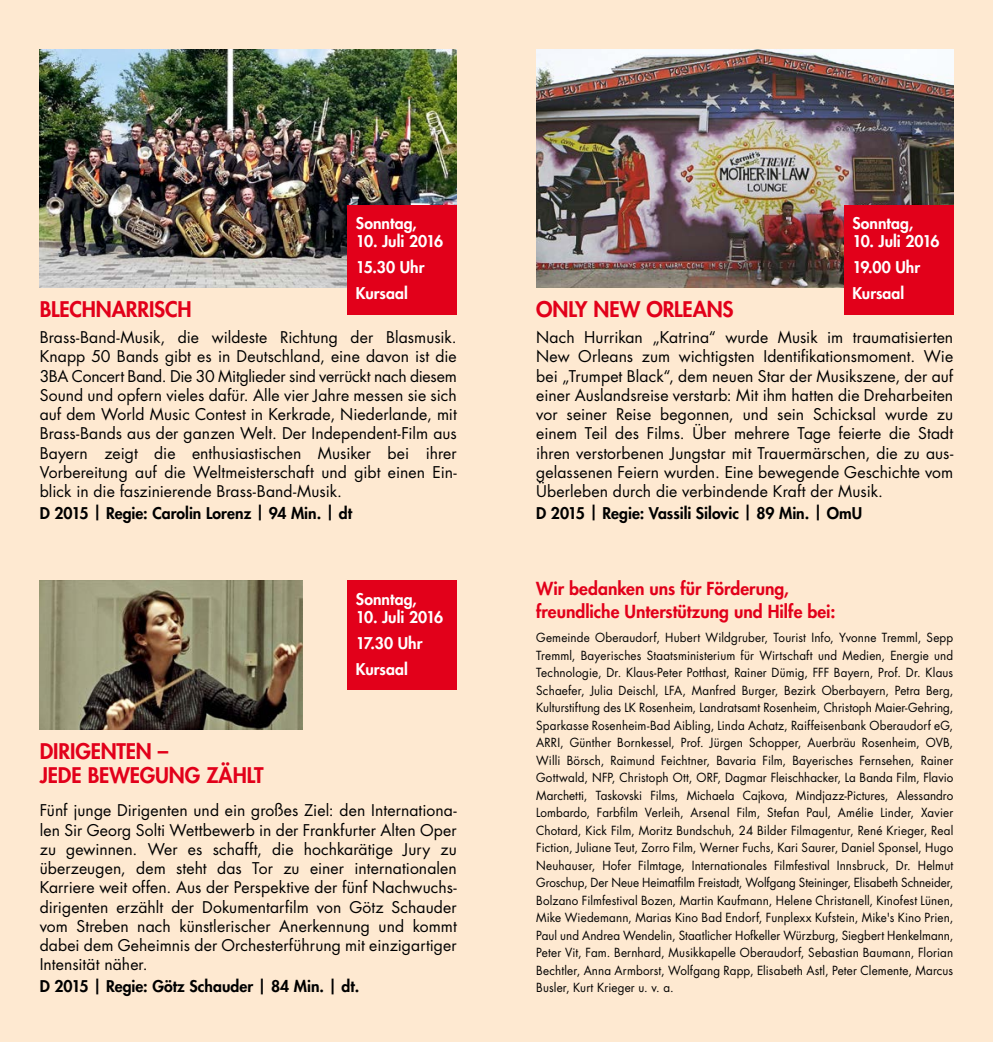
<style>
.page{position:relative;width:993px;height:1042px;background:#fff}
.page>*{position:absolute;margin:0;border:0;box-sizing:border-box;transform-origin:0 0}
.t1{font:800 21px/24.5px "Futura Std";letter-spacing:-.005em;color:#e2001a}
.t2{font:800 17.5px/22.8px "Futura Std";color:#e2001a}
.t3{font:15.75px/19.2px "Futura Std";letter-spacing:.005em;color:#000;text-align:justify}
.t4{font:800 15.75px "Futura Std";color:#000}
.t5{font:800 15.75px/25.9px "Futura Std";color:#fff}
.t6{font:12.25px/17.5px "Futura Std";letter-spacing:.015em;color:#000;text-align:justify;scale:.95 1}
</style>
<div class="page">
<div style="left:0;top:0;width:992px;height:1042px;background:#fee9d1"></div>
<img style="left:40px;top:580px;width:263px;height:149px">
<div style="left:347px;top:580px;width:109px;height:110px;background:#e2001a"></div>
<img style="left:40px;top:50px;width:416px;height:238px">
<div style="left:347px;top:205px;width:109px;height:109px;background:#e2001a"></div>
<img style="left:536px;top:50px;width:416px;height:238px">
<div style="left:843px;top:205px;width:109px;height:109px;background:#e2001a"></div>
<p class="t5" style="left:356px;top:210px;width:62px">Sonntag,</p>
<p class="t5" style="left:356px;top:229px;width:89px">10. Juli 2016<br>15.30 Uhr<br>Kursaal</p>
<h1 class="t1" style="left:40px;top:297px;width:153px">BLECHNARRISCH</h1>
<p class="t3" style="left:40px;top:328px;width:418px">Brass-Band-Musik, die wildeste Richtung der Blasmusik.<br>Knapp 50 Bands gibt es in Deutschland, eine davon ist die 3BA Concert Band. Die 30 Mitglieder sind verrückt nach diesem Sound und opfern vieles dafür. Alle vier Jahre messen sie sich auf dem World Music Contest in Kerkrade, Niederlande, mit Brass-Bands aus der ganzen Welt. Der Independent-Film aus Bayern zeigt die enthusiastischen Musiker bei ihrer Vorbereitung auf die Weltmeisterschaft und gibt einen Ein&shy;blick in die faszinierende Brass-Band-Musik.</p>
<p class="t4" style="left:40px;top:503px;width:314px">D 2015 | Regie: Carolin Lorenz | 94 Min. | dt</p>
<p class="t5" style="left:356px;top:586px;width:62px">Sonntag,</p>
<p class="t5" style="left:356px;top:604px;width:89px">10. Juli 2016<br>17.30 Uhr<br>Kursaal</p>
<h1 class="t1" style="left:40px;top:739px;width:225px">DIRIGENTEN –<br>JEDE BEWEGUNG ZÄHLT</h1>
<p class="t3" style="left:40px;top:801px;width:418px">Fünf junge Dirigenten und ein großes Ziel: den Internationa&shy;len Sir Georg Solti Wettbewerb in der Frankfurter Alten Oper zu gewinnen. Wer es schafft, die hochkarätige Jury zu überzeugen, dem steht das Tor zu einer internationalen Karriere weit offen. Aus der Perspektive der fünf Nachwuchs&shy;dirigenten erzählt der Dokumentarfilm von Götz Schauder vom Streben nach künstlerischer Anerkennung und kommt dabei dem Geheimnis der Orchesterführung mit einzigartiger Intensität näher.</p>
<p class="t4" style="left:40px;top:977px;width:321px">D 2015 | Regie: Götz Schauder | 84 Min. | dt.</p>
<p class="t5" style="left:852px;top:210px;width:62px">Sonntag,</p>
<p class="t5" style="left:852px;top:229px;width:89px">10. Juli 2016<br>19.00 Uhr<br>Kursaal</p>
<h1 class="t1" style="left:536px;top:297px;width:199px">ONLY NEW ORLEANS</h1>
<p class="t3" style="left:536px;top:328px;width:418px">Nach Hurrikan „Katrina“ wurde Musik im traumatisierten New Orleans zum wichtigsten Identifikationsmoment. Wie bei „Trumpet Black“, dem neuen Star der Musikszene, der auf einer Auslandsreise verstarb: Mit ihm hatten die Dreharbeiten vor seiner Reise begonnen, und sein Schicksal wurde zu einem Teil des Films. Über mehrere Tage feierte die Stadt ihren verstorbenen Jungstar mit Trauermärschen, die zu aus&shy;gelassenen Feiern wurden. Eine bewegende Geschichte vom Überleben durch die verbindende Kraft der Musik.</p>
<p class="t4" style="left:536px;top:503px;width:327px">D 2015 | Regie: Vassili Silovic | 89 Min. | OmU</p>
<h2 class="t2" style="left:536px;top:577px;width:300px">Wir bedanken uns für Förderung, freundliche Unterstützung und Hilfe bei:</h2>
<p class="t6" style="left:536px;top:629px;width:440px">Gemeinde Oberaudorf, Hubert Wildgruber, Tourist Info, Yvonne Tremml, Sepp Tremml, Bayerisches Staatsministerium für Wirtschaft und Medien, Energie und Technologie, Dr. Klaus-Peter Potthast, Rainer Dümig, FFF Bayern, Prof. Dr. Klaus Schaefer, Julia Deischl, LFA, Manfred Burger, Bezirk Oberbayern, Petra Berg, Kulturstiftung des LK Rosenheim, Landratsamt Rosenheim, Christoph Maier-Gehring, Sparkasse Rosenheim-Bad Aibling, Linda Achatz, Raiffeisenbank Oberaudorf eG, ARRI, Günther Bornkessel, Prof. Jürgen Schopper, Auerbräu Rosenheim, OVB, Willi Börsch, Raimund Feichtner, Bavaria Film, Bayerisches Fernsehen, Rainer Gottwald, NFP, Christoph Ott, ORF, Dagmar Fleischhacker, La Banda Film, Flavio Marchetti, Taskovski Films, Michaela Cajkova, Mindjazz-Pictures, Alessandro Lombardo, Farbfilm Verleih, Arsenal Film, Stefan Paul, Amélie Linder, Xavier Chotard, Kick Film, Moritz Bundschuh, 24 Bilder Filmagentur, René Krieger, Real Fiction, Juliane Teut, Zorro Film, Werner Fuchs, Kari Saurer, Daniel Sponsel, Hugo Neuhauser, Hofer Filmtage, Internationales Filmfestival Innsbruck, Dr. Helmut Groschup, Der Neue Heimatfilm Freistadt, Wolfgang Steininger, Elisabeth Schneider, Bolzano Filmfestival Bozen, Martin Kaufmann, Helene Christanell, Kinofest Lünen, Mike Wiedemann, Marias Kino Bad Endorf, Funplexx Kufstein, Mike's Kino Prien, Paul und Andrea Wendelin, Staatlicher Hofkeller Würzburg, Siegbert Henkelmann, Peter Vit, Fam. Bernhard, Musikkapelle Oberaudorf, Sebastian Baumann, Florian Bechtler, Anna Armborst, Wolfgang Rapp, Elisabeth Astl, Peter Clemente, Marcus Busler, Kurt Krieger u. v. a.</p>
</div>
